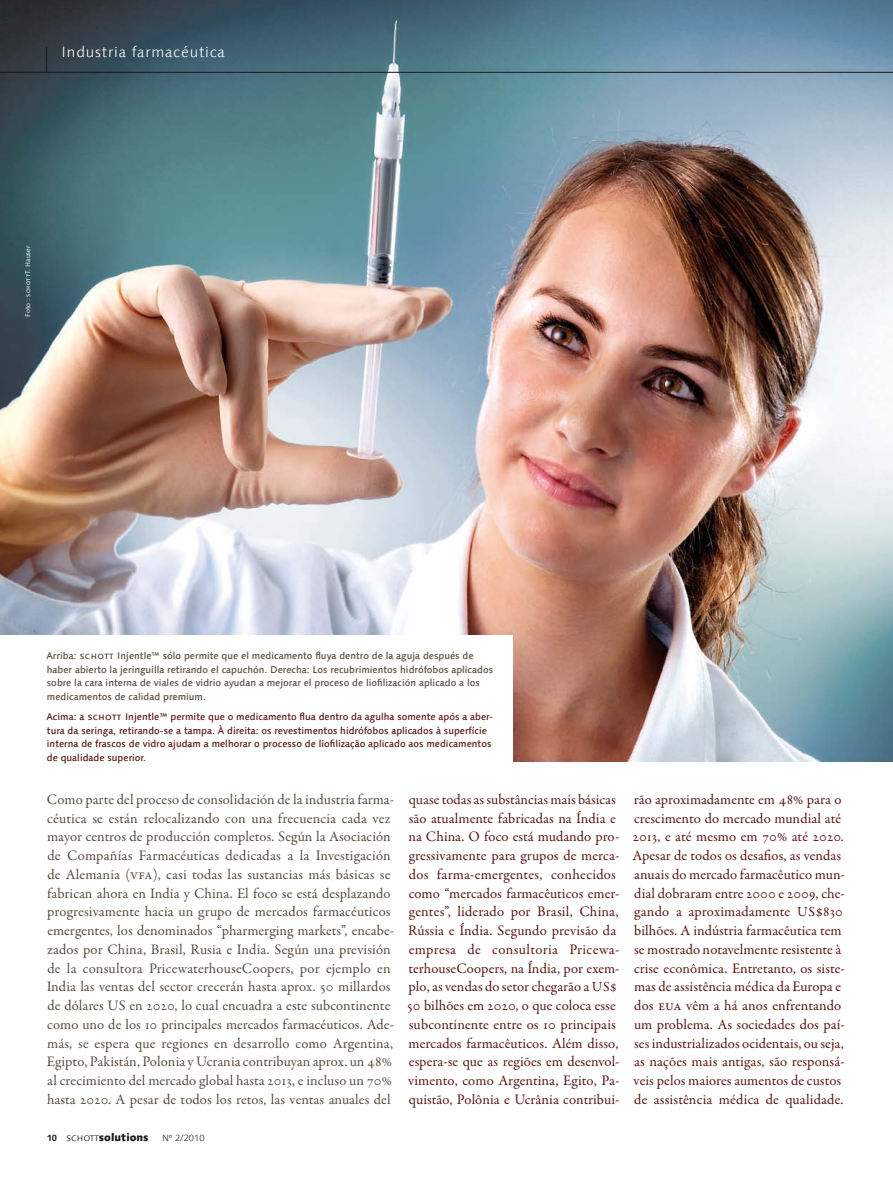
<style>
.page{position:relative;width:893px;height:1191px;background:#fff}
.page>*{position:absolute;margin:0;border:0;box-sizing:border-box;transform-origin:0 0}
.t1{font:300 15px "Linotype Syntax Com";letter-spacing:.05em;color:#fff}
.t2{font:14.7px/18.8px "Garamond Premr Pro";letter-spacing:.005em;color:#571713}
.t3{font:14.7px/18.8px "Garamond Premr Pro";letter-spacing:.005em;color:#584b3d}
.t4{font:800 10.5px "Linotype Syntax Com";color:#1a171c}
.t5{font:500 9.75px/13.5px "Linotype Syntax Com";color:#584b3d}
.t6{font:500 9.75px/13.5px "Linotype Syntax Com";color:#571713}
.t7{font:300 9px "Linotype Syntax Com";color:#1a171c}
.t8{font:6.75px "Linotype Syntax Com";letter-spacing:.01em;color:#fff}
.s1{font-size:13.8px}
.s2{font-weight:700;font-size:9px}
.s3{font-weight:300}
</style>
<div class="page">
<img style="left:0;top:0;width:893px;height:761px">
<div style="left:0;top:635px;width:512px;height:150px;background:#fff"></div>
<hr style="left:0;top:72px;width:893px;height:1px;background:#1a171c">
<svg style="left:46px;top:47px;width:1px;height:25px"></svg>
<p class="t1" style="left:62px;top:43px;width:165px">Industria farmacéutica</p>
<p class="t8" style="left:24px;top:317px;width:73px;rotate:-90deg">Foto : schottT. Hauser</p>
<p class="t5" style="left:46px;top:649px;width:448px">Arriba: SCHOTT Injentle™ sólo permite que el medicamento fluya dentro de la aguja después de haber abierto la jeringuilla retirando el capuchón. Derecha: Los recubrimientos hidrófobos aplicados sobre la cara interna de viales de vidrio ayudan a mejorar el proceso de liofilización aplicado a los medicamentos de calidad premium.</p>
<p class="t6" style="left:46px;top:710px;width:448px">Acima: a SCHOTT Injentle™ permite que o medicamento flua dentro da agulha somente após a aber&shy;tura da seringa, retirando-se a tampa. À direita: os revestimentos hidrófobos aplicados à superfície interna de frascos de vidro ajudam a melhorar o processo de liofilização aplicado aos medicamentos de qualidade superior.</p>
<p class="t3" style="left:47px;top:790px;width:349px">Como parte del proceso de consolidación de la industria farma&shy;céutica se están relocalizando con una frecuencia cada vez mayor centros de producción completos. Según la Asociación de Compañías Farmacéuticas dedicadas a la Investigación de Alemania (VFA), casi todas las sustancias más básicas se fabrican ahora en India y China. El foco se está desplazando progresivamente hacia un grupo de mercados farmacéuticos emergentes, los denominados “pharmerging markets”, encabe&shy;zados por China, Brasil, Rusia e India. Según una previsión de la consultora PricewaterhouseCoopers, por ejemplo en India las ventas del sector crecerán hasta aprox. 50 millardos de dólares US en 2020, lo cual encuadra a este subcontinente como uno de los 10 principales mercados farmacéuticos. Ade&shy;más, se espera que regiones en desarrollo como Argentina, Egipto, Pakistán, Polonia y Ucrania contribuyan aprox. un 48% al crecimiento del mercado global hasta 2013, e incluso un 70% hasta 2020. A pesar de todos los retos, las ventas anuales del</p>
<p class="t2" style="left:407px;top:790px;width:214px">quase todas as substâncias mais básicas são atualmente fabricadas na Índia e na China. O foco está mudando pro&shy;gressivamente para grupos de merca&shy;dos farma-emergentes, conhecidos como “mercados farmacêuticos emer&shy;gentes”, liderado por Brasil, China, Rússia e Índia. Segundo previsão da empresa de consultoria Pricewa&shy;terhouseCoopers, na Índia, por exem&shy;plo, as vendas do setor chegarão a <span class="s1">US$ </span>50 bilhões em 2020, o que coloca esse subcontinente entre os 10 principais mercados farmacêuticos. Além disso, espera-se que as regiões em desenvol&shy;vimento, como Argentina, Egito, Pa&shy;quistão, Polônia e Ucrânia contribui-</p>
<p class="t2" style="left:632px;top:790px;width:214px">rão aproximadamente em 48% para o crescimento do mercado mundial até 2013, e até mesmo em 70% até 2020.<br>Apesar de todos os desafios, as vendas anuais do mercado farmacêutico mun&shy;dial dobraram entre 2000 e 2009, che&shy;gando a aproximadamente <span class="s1">US</span>$830 bilhões. A indústria farmacêutica tem se mostrado notavelmente resistente à crise econômica. Entretanto, os siste&shy;mas de assistência médica da Europa e dos EUA vêm a há anos enfrentando um problema. As sociedades dos paí&shy;ses industrializados ocidentais, ou seja, as nações mais antigas, são responsá&shy;veis pelos maiores aumentos de custos de assistência médica de qualidade.</p>
<p class="t4" style="left:47px;top:1131px;width:103px"><span class="s2">10</span> <span class="s3">schott</span>solutions</p>
<p class="t7" style="left:162px;top:1133px;width:44px">Nº 2/2010</p>
</div>
